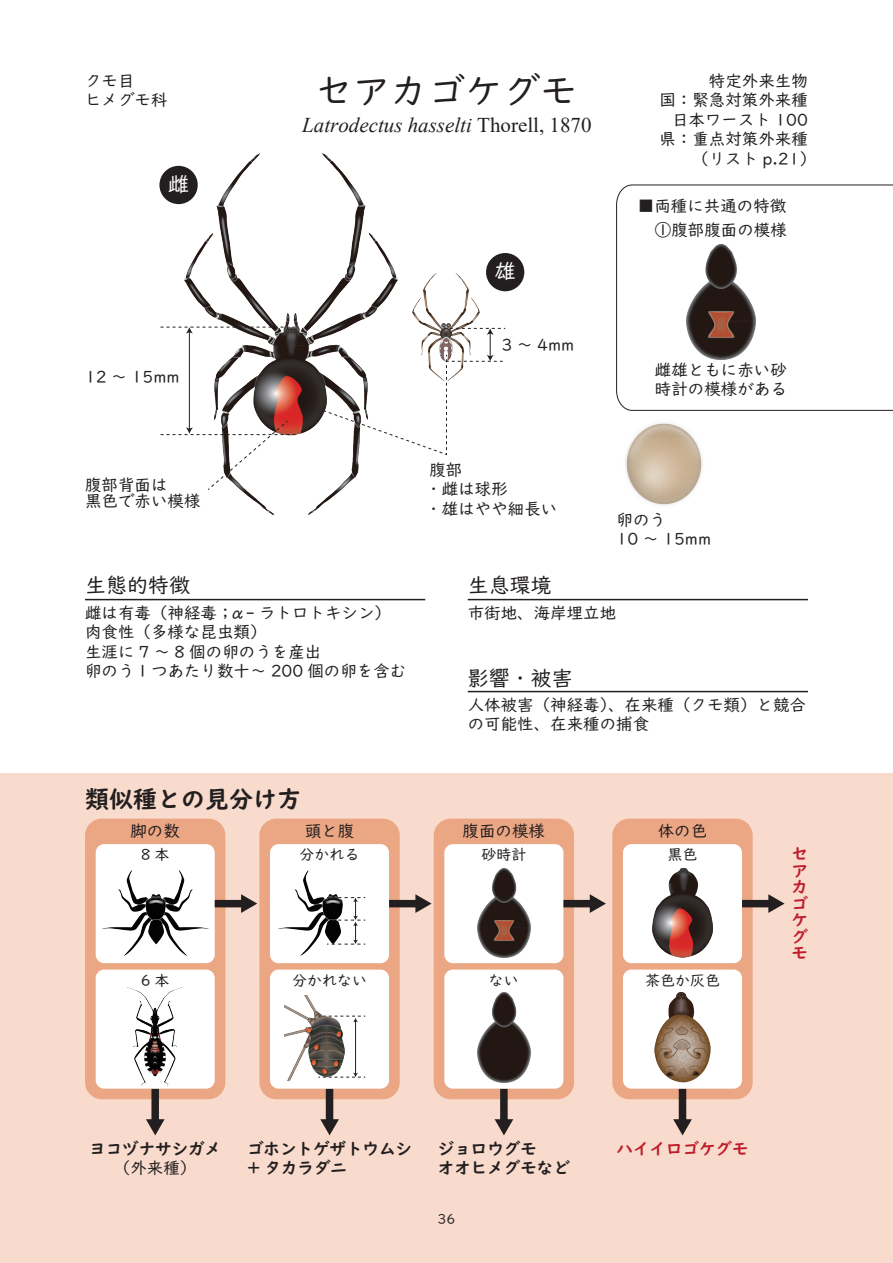
<style>
.page{position:relative;width:893px;height:1263px;background:#fff}
.page>*{position:absolute;margin:0;border:0;box-sizing:border-box;transform-origin:0 0}
.t1{font:37.5px "UD Digi Kyokasho NP R";color:#231f20}
.t2{font:24px "UD Digi Kyokasho NP B";color:#231f20}
.t3{font:italic 21px "Times New Roman";color:#231f20}
.t4{font:21px "UD Digi Kyokasho NP R";color:#231f20}
.t5{font:21px "UD Digi Kyokasho NP R";color:#fff}
.t6{font:16.5px/19.5px "UD Digi Kyokasho NP R";color:#231f20}
.t7{font:16.5px/19.5px "UD Digi Kyokasho NP B";color:#231f20}
.t8{font:16.5px/16.5px "UD Digi Kyokasho NP B";color:#be1d2c}
.t9{font:15px "UD Digi Kyokasho NP R";color:#231f20}
.t10{font:13.5px "UD Digi Kyokasho NP R";color:#231f20}
.s1{font-style:normal}
</style>
<div class="page">
<img style="left:185px;top:153px;width:212px;height:362px">
<img style="left:412px;top:274px;width:67px;height:54px">
<img style="left:626px;top:423px;width:76px;height:82px">
<hr style="left:85px;top:599px;width:340px;height:1px;background:#231f20">
<hr style="left:468px;top:599px;width:340px;height:1px;background:#231f20">
<hr style="left:468px;top:691px;width:340px;height:1px;background:#231f20">
<svg style="left:616px;top:184px;width:277px;height:227px"></svg>
<div style="left:159px;top:166px;width:39px;height:38px;background:#231f20;border-radius:50%"></div>
<div style="left:486px;top:253px;width:38px;height:38px;background:#231f20;border-radius:50%"></div>
<hr style="left:189px;top:332px;width:1px;height:97px;background:#231f20">
<svg style="left:160px;top:327px;width:136px;height:6px"></svg>
<svg style="left:160px;top:420px;width:136px;height:71px"></svg>
<svg style="left:318px;top:328px;width:187px;height:128px"></svg>
<div style="left:0;top:774px;width:893px;height:489px;background:#f8dbcc"></div>
<div style="left:85px;top:819px;width:140px;height:280px;background:#eba683;border-radius:17px"></div>
<div style="left:151px;top:1089px;width:8px;height:33px;background:#231f20"></div>
<svg style="left:146px;top:1119px;width:19px;height:16px"></svg>
<div style="left:96px;top:844px;width:119px;height:119px;background:#fff;border-radius:9px"></div>
<div style="left:96px;top:969px;width:119px;height:120px;background:#fff;border-radius:9px"></div>
<img style="left:102px;top:870px;width:106px;height:85px">
<img style="left:128px;top:987px;width:55px;height:98px">
<div style="left:259px;top:819px;width:141px;height:280px;background:#eba683;border-radius:17px"></div>
<div style="left:326px;top:1089px;width:7px;height:33px;background:#231f20"></div>
<svg style="left:320px;top:1119px;width:19px;height:16px"></svg>
<div style="left:270px;top:844px;width:119px;height:119px;background:#fff;border-radius:9px"></div>
<div style="left:270px;top:969px;width:119px;height:120px;background:#fff;border-radius:9px"></div>
<img style="left:279px;top:870px;width:59px;height:85px">
<img style="left:285px;top:995px;width:59px;height:85px">
<svg style="left:327px;top:897px;width:38px;height:48px"></svg>
<hr style="left:355px;top:1021px;width:1px;height:53px;background:#231f20">
<svg style="left:318px;top:1016px;width:47px;height:6px"></svg>
<svg style="left:318px;top:1073px;width:47px;height:5px"></svg>
<div style="left:612px;top:819px;width:141px;height:280px;background:#eba683;border-radius:17px"></div>
<div style="left:679px;top:1089px;width:7px;height:33px;background:#231f20"></div>
<svg style="left:673px;top:1119px;width:19px;height:16px"></svg>
<div style="left:623px;top:844px;width:119px;height:119px;background:#fff;border-radius:9px"></div>
<div style="left:623px;top:969px;width:119px;height:120px;background:#fff;border-radius:9px"></div>
<img style="left:652px;top:868px;width:61px;height:89px">
<img style="left:654px;top:993px;width:57px;height:89px">
<div style="left:434px;top:819px;width:140px;height:280px;background:#eba683;border-radius:17px"></div>
<div style="left:500px;top:1089px;width:8px;height:33px;background:#231f20"></div>
<svg style="left:495px;top:1119px;width:18px;height:16px"></svg>
<div style="left:444px;top:844px;width:119px;height:119px;background:#fff;border-radius:9px"></div>
<div style="left:444px;top:969px;width:119px;height:120px;background:#fff;border-radius:9px"></div>
<img style="left:477px;top:868px;width:53px;height:89px">
<img style="left:477px;top:993px;width:53px;height:89px">
<div style="left:215px;top:900px;width:29px;height:7px;background:#231f20"></div>
<svg style="left:241px;top:894px;width:16px;height:19px"></svg>
<div style="left:389px;top:900px;width:29px;height:7px;background:#231f20"></div>
<svg style="left:415px;top:894px;width:17px;height:19px"></svg>
<div style="left:563px;top:900px;width:29px;height:7px;background:#231f20"></div>
<svg style="left:590px;top:894px;width:16px;height:19px"></svg>
<div style="left:742px;top:900px;width:29px;height:7px;background:#231f20"></div>
<svg style="left:768px;top:894px;width:16px;height:19px"></svg>
<p class="t6" style="left:85px;top:71px;width:84px">クモ目<br>ヒメグモ科</p>
<p class="t5" style="left:168px;top:172px;width:22px">雌</p>
<h1 class="t1" style="left:315px;top:70px;width:264px">セアカゴケグモ</h1>
<p class="t3" style="left:302px;top:111px;width:291px">Latrodectus hasselti <span class="s1">Thorell, 1870</span></p>
<p class="t5" style="left:495px;top:259px;width:22px">雄</p>
<p class="t6" style="left:501px;top:335px;width:74px">3 ～ 4mm</p>
<p class="t6" style="left:709px;top:71px;width:100px">特定外来生物</p>
<p class="t6" style="left:659px;top:91px;width:150px">国：緊急対策外来種</p>
<p class="t6" style="left:672px;top:110px;width:137px">日本ワースト 100</p>
<p class="t6" style="left:659px;top:130px;width:150px">県：重点対策外来種</p>
<p class="t6" style="left:692px;top:149px;width:125px">（リスト p.21）</p>
<p class="t6" style="left:638px;top:196px;width:150px">■両種に共通の特徴</p>
<p class="t6" style="left:655px;top:220px;width:133px">①腹部腹面の模様</p>
<p class="t6" style="left:85px;top:367px;width:96px">12 ～ 15mm</p>
<p class="t6" style="left:655px;top:360px;width:133px">雌雄ともに赤い砂時計の模様がある</p>
<p class="t6" style="left:85px;top:476px;width:117px;line-height:16.5px">腹部背面は<br>黒色で赤い模様</p>
<p class="t4" style="left:85px;top:573px;width:106px">生態的特徴</p>
<p class="t6" style="left:425px;top:460px;width:133px">腹部<br>・雌は球形<br>・雄はやや細長い</p>
<p class="t4" style="left:468px;top:573px;width:85px">生息環境</p>
<p class="t6" style="left:617px;top:510px;width:96px">卵のう<br>10 ～ 15mm</p>
<p class="t6" style="left:85px;top:603px;width:308px">雌は有毒（神経毒；α- ラトロトキシン）</p>
<p class="t6" style="left:468px;top:603px;width:150px">市街地、海岸埋立地</p>
<p class="t6" style="left:85px;top:622px;width:323px">肉食性（多様な昆虫類）<br>生涯に 7 ～ 8 個の卵のうを産出<br>卵のう１つあたり数十～ 200 個の卵を含む</p>
<p class="t4" style="left:468px;top:666px;width:106px">影響・被害</p>
<p class="t6" style="left:468px;top:695px;width:340px">人体被害（神経毒）、在来種（クモ類）と競合の可能性、在来種の捕食</p>
<h2 class="t2" style="left:85px;top:784px;width:217px">類似種との見分け方</h2>
<p class="t6" style="left:130px;top:821px;width:51px">脚の数</p>
<p class="t9" style="left:141px;top:846px;width:30px">8本</p>
<p class="t6" style="left:305px;top:821px;width:51px">頭と腹</p>
<p class="t9" style="left:300px;top:846px;width:61px">分かれる</p>
<p class="t6" style="left:463px;top:821px;width:84px">腹面の模様</p>
<p class="t9" style="left:481px;top:846px;width:46px">砂時計</p>
<p class="t6" style="left:658px;top:821px;width:51px">体の色</p>
<p class="t9" style="left:667px;top:846px;width:31px">黒色</p>
<p class="t8" style="left:791px;top:846px;width:18px">セアカゴケグモ</p>
<p class="t9" style="left:141px;top:971px;width:30px">6本</p>
<p class="t9" style="left:292px;top:971px;width:76px">分かれない</p>
<p class="t9" style="left:489px;top:971px;width:31px">ない</p>
<p class="t9" style="left:645px;top:971px;width:76px">茶色か灰色</p>
<p class="t7" style="left:89px;top:1139px;width:133px">ヨコヅナサシガメ</p>
<p class="t6" style="left:114px;top:1158px;width:84px">（外来種）</p>
<p class="t7" style="left:247px;top:1139px;width:166px">ゴホントゲザトウムシ+ タカラダニ</p>
<p class="t7" style="left:438px;top:1139px;width:133px">ジョロウグモ<br>オオヒメグモなど</p>
<p class="t10" style="left:438px;top:1211px;width:19px">36</p>
<p class="t8" style="left:616px;top:1140px;width:133px">ハイイロゴケグモ</p>
</div>
